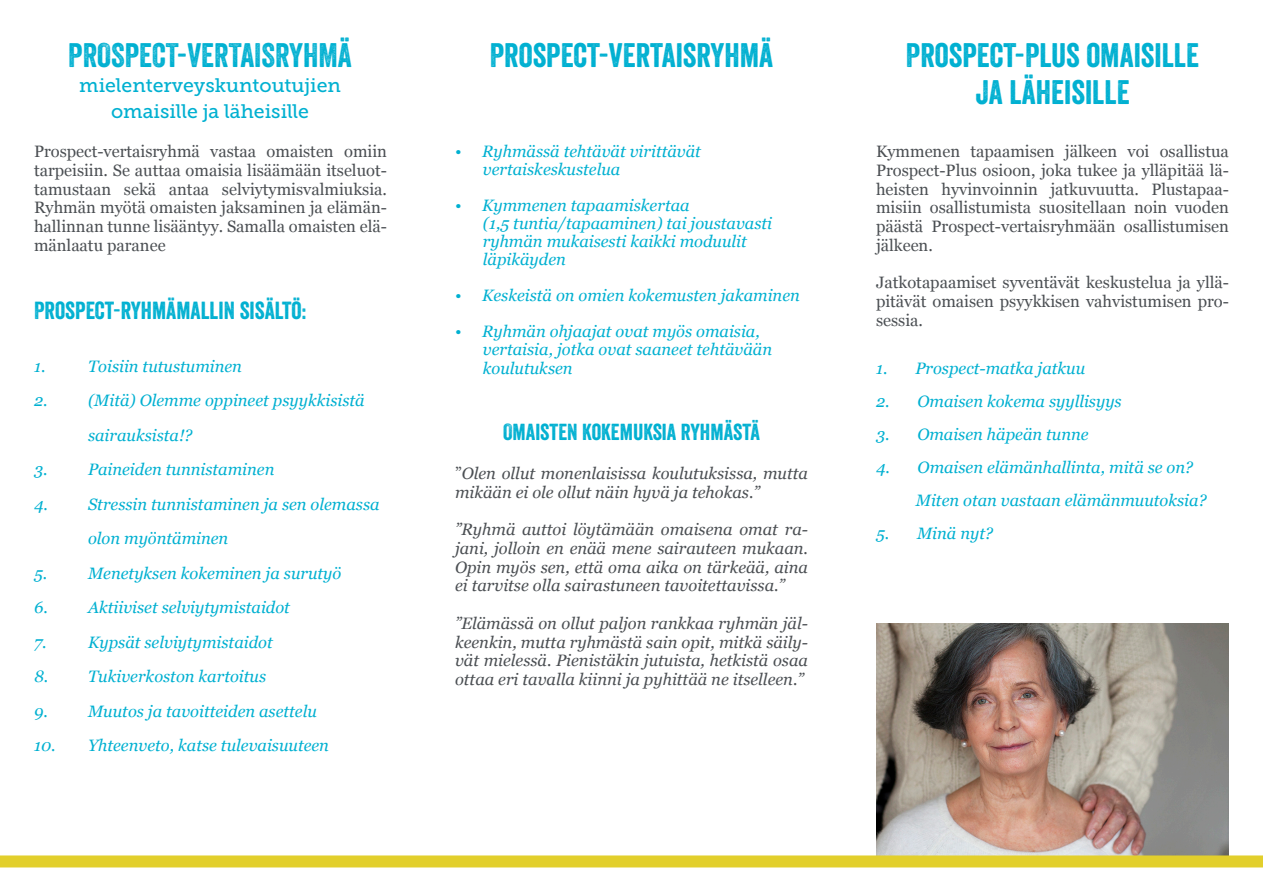
<style>
.page{position:relative;width:1263px;height:893px;background:#fff}
.page>*{position:absolute;margin:0;border:0;box-sizing:border-box;transform-origin:0 0}
.t1{font:33px "Veneer";color:#00b0d1}
.t2{font:24px "Veneer";color:#00b0d1}
.t3{font:22.5px "Veneer";color:#00b0d1}
.t4{font:19.5px "Museo Slab 500";color:#00b0d1}
.t5{font:italic 16.5px/34.5px "Georgia";color:#00b0d1}
.t6{font:16.5px/18.8px "Georgia";color:#4b4f53;text-align:justify}
.t7{font:italic 16.5px/18.8px "Georgia";color:#4b4f53;text-align:justify}
.s1{font-style:normal}
</style>
<div class="page">
<img style="left:876px;top:624px;width:353px;height:231px">
<div style="left:0;top:855px;width:1263px;height:12px;background:#e2cf2c"></div>
<p class="t1" style="left:68px;top:35px;width:285px">PROSPECT-VERTAISRYHMÄ</p>
<p class="t4" style="left:79px;top:75px;width:263px">mielenterveyskuntoutujien</p>
<p class="t4" style="left:111px;top:100px;width:200px">omaisille ja läheisille</p>
<p class="t6" style="left:34px;top:142px;width:354px">Prospect-vertaisryhmä vastaa omaisten omiin tarpeisiin. Se auttaa omaisia lisäämään itseluot&shy;tamustaan sekä antaa selviytymisvalmiuksia.<br>Ryhmän myötä omaisten jaksaminen ja elämän&shy;hallinnan tunne lisääntyy. Samalla omaisten elä&shy;mänlaatu paranee</p>
<p class="t2" style="left:34px;top:296px;width:274px">PROSPECT-RYHMÄMALLIN SISÄLTÖ:</p>
<p class="t5" style="left:34px;top:349px;width:13px">1.</p>
<p class="t5" style="left:88px;top:349px;width:156px">Toisiin tutustuminen</p>
<p class="t5" style="left:34px;top:383px;width:15px">2.</p>
<p class="t5" style="left:88px;top:383px;width:278px">(Mitä) Olemme oppineet psyykkisistä</p>
<p class="t5" style="left:88px;top:418px;width:106px">sairauksista!?</p>
<p class="t5" style="left:34px;top:452px;width:15px">3.</p>
<p class="t5" style="left:88px;top:452px;width:188px">Paineiden tunnistaminen</p>
<p class="t5" style="left:34px;top:487px;width:15px">4.</p>
<p class="t5" style="left:88px;top:487px;width:293px">Stressin tunnistaminen ja sen olemassa olon myöntäminen</p>
<p class="t5" style="left:34px;top:556px;width:15px">5.</p>
<p class="t5" style="left:88px;top:556px;width:255px">Menetyksen kokeminen ja surutyö</p>
<p class="t5" style="left:34px;top:590px;width:15px">6.</p>
<p class="t5" style="left:88px;top:590px;width:203px">Aktiiviset selviytymistaidot</p>
<p class="t5" style="left:34px;top:625px;width:14px">7.</p>
<p class="t5" style="left:88px;top:625px;width:186px">Kypsät selviytymistaidot</p>
<p class="t5" style="left:34px;top:659px;width:16px">8.</p>
<p class="t5" style="left:88px;top:659px;width:180px">Tukiverkoston kartoitus</p>
<p class="t5" style="left:34px;top:694px;width:15px">9.</p>
<p class="t5" style="left:88px;top:694px;width:230px">Muutos ja tavoitteiden asettelu</p>
<p class="t5" style="left:34px;top:728px;width:296px">10. Yhteenveto, katse tulevaisuuteen</p>
<p class="t1" style="left:490px;top:35px;width:285px">PROSPECT-VERTAISRYHMÄ</p>
<p class="t1" style="left:906px;top:35px;width:295px">PROSPECT-PLUS OMAISILLE</p>
<p class="t1" style="left:975px;top:72px;width:156px">JA LÄHEISILLE</p>
<p class="t5" style="left:455px;top:134px;width:247px">• Ryhmässä tehtävät virittävät</p>
<p class="t5" style="left:483px;top:152px;width:139px">vertaiskeskustelua</p>
<p class="t5" style="left:455px;top:188px;width:236px">• Kymmenen tapaamiskertaa</p>
<p class="t5" style="left:483px;top:206px;width:291px">(1,5 tuntia/tapaaminen) tai joustavasti</p>
<p class="t5" style="left:483px;top:224px;width:266px">ryhmän mukaisesti kaikki moduulit</p>
<p class="t5" style="left:483px;top:242px;width:85px">läpikäyden</p>
<p class="t5" style="left:455px;top:278px;width:346px">• Keskeistä on omien kokemusten jakaminen</p>
<p class="t5" style="left:455px;top:314px;width:306px">• Ryhmän ohjaajat ovat myös omaisia,</p>
<p class="t5" style="left:483px;top:332px;width:291px">vertaisia, jotka ovat saaneet tehtävään</p>
<p class="t5" style="left:483px;top:351px;width:91px">koulutuksen</p>
<p class="t6" style="left:876px;top:142px;width:354px">Kymmenen tapaamisen jälkeen voi osallistua Prospect-Plus osioon, joka tukee ja ylläpitää lä&shy;heisten hyvinvoinnin jatkuvuutta. Plustapaa&shy;misiin osallistumista suositellaan noin vuoden päästä Prospect-vertaisryhmään osallistumisen jälkeen.</p>
<p class="t6" style="left:876px;top:274px;width:354px">Jatkotapaamiset syventävät keskustelua ja yllä&shy;pitävät omaisen psyykkisen vahvistumisen pro&shy;sessia.</p>
<p class="t5" style="left:876px;top:351px;width:211px">1. Prospect-matka jatkuu</p>
<p class="t5" style="left:876px;top:384px;width:247px">2. Omaisen kokema syyllisyys</p>
<p class="t5" style="left:876px;top:417px;width:214px">3. Omaisen häpeän tunne</p>
<p class="t5" style="left:876px;top:450px;width:319px">4. Omaisen elämänhallinta, mitä se on?</p>
<p class="t5" style="left:916px;top:483px;width:292px">Miten otan vastaan elämänmuutoksia?</p>
<p class="t5" style="left:876px;top:516px;width:118px">5. Minä nyt?</p>
<p class="t3" style="left:503px;top:419px;width:258px">OMAISTEN KOKEMUKSIA RYHMÄSTÄ</p>
<p class="t7" style="left:455px;top:464px;width:354px"><span class="s1">”</span>Olen ollut monenlaisissa koulutuksissa, mutta mikään ei ole ollut näin hyvä ja tehokas.”</p>
<p class="t7" style="left:455px;top:520px;width:354px">”Ryhmä auttoi löytämään omaisena omat ra&shy;jani, jolloin en enää mene sairauteen mukaan.<br>Opin myös sen, että oma aika on tärkeää, aina ei tarvitse olla sairastuneen tavoitettavissa.”</p>
<p class="t7" style="left:455px;top:614px;width:354px">”Elämässä on ollut paljon rankkaa ryhmän jäl&shy;keenkin, mutta ryhmästä sain opit, mitkä säily&shy;vät mielessä. Pienistäkin jutuista, hetkistä osaa ottaa eri tavalla kiinni ja pyhittää ne itselleen.”</p>
</div>
